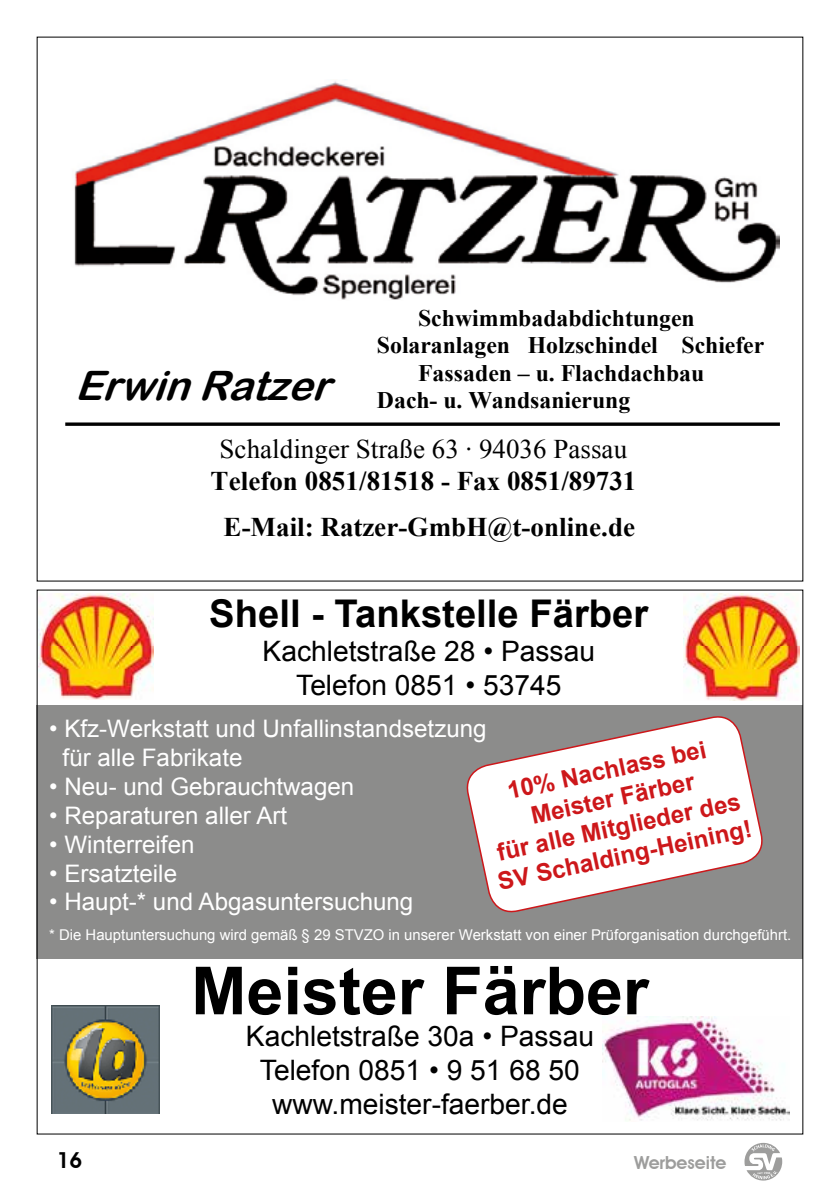
<style>
.page{position:relative;width:840px;height:1191px;background:#fff}
.page>*{position:absolute;margin:0;border:0;box-sizing:border-box;transform-origin:0 0}
.t1{font:700 66.4px "Arial";color:#000}
.t2{font:italic 40.6px "Arial Rounded MT Bold";color:#000}
.t3{font:700 38.2px "Arial";color:#000}
.t4{font:28.2px/33.8px "Arial";color:#000;text-align:center}
.t5{font:700 27px/46.6px "Times New Roman";color:#000;text-align:center}
.t6{font:27px "Times New Roman";color:#000}
.t7{font:24.2px/29px "Arial";color:#fff}
.t8{font:700 24.2px/29px "Arial";color:#cd171a;text-align:center}
.t9{font:700 23.8px "Times New Roman";color:#000}
.t10{font:600 22px "Avant Garde IT Cby BT";color:#000}
.t11{font:600 18px "Avant Garde IT Cby BT";color:#9d9d9c}
.t12{font:14.8px "Arial";color:#fff}
.t13{font:700 2.8px "Comic Sans MS";color:#fff}
</style>
<div class="page">
<svg style="left:743px;top:1141px;width:39px;height:40px"></svg>
<svg style="left:744px;top:1142px;width:37px;height:38px"></svg>
<div style="left:37px;top:705px;width:765px;height:253px;background:#8c8c8b"></div>
<img style="left:39px;top:593px;width:114px;height:106px">
<img style="left:683px;top:593px;width:115px;height:107px">
<svg style="left:466px;top:716px;width:297px;height:197px"></svg>
<img style="left:52px;top:1005px;width:107px;height:108px">
<img style="left:602px;top:1017px;width:187px;height:104px">
<img style="left:74px;top:79px;width:705px;height:221px">
<svg style="left:65px;top:422px;width:714px;height:4px;background:#272727"></svg>
<p class="t9" style="left:418px;top:302px;width:278px">Schwimmbadabdichtungen</p>
<p class="t9" style="left:377px;top:329px;width:389px">Solaranlagen Holzschindel Schiefer</p>
<p class="t9" style="left:418px;top:356px;width:287px">Fassaden – u. Flachdachbau</p>
<p class="t9" style="left:377px;top:383px;width:255px">Dach- u. Wandsanierung</p>
<p class="t6" style="left:219px;top:431px;width:409px">Schaldinger Straße 63 · 94036 Passau</p>
<p class="t5" style="left:210px;top:457px;width:427px">Telefon 0851/81518 - Fax 0851/89731<br>E-Mail: Ratzer-GmbH@t-online.de</p>
<h2 class="t2" style="left:75px;top:361px;width:272px">ErwinRatzer</h2>
<h3 class="t3" style="left:209px;top:588px;width:440px">Shell - Tankstelle Färber</h3>
<p class="t4" style="left:262px;top:634px;width:334px">Kachletstraße 28 • Passau<br>Telefon 0851 • 53745</p>
<p class="t7" style="left:63px;top:714px;width:425px;text-indent:-13px">• Kfz-Werkstatt und Unfallinstandsetzung für alle Fabrikate</p>
<p class="t7" style="left:49px;top:772px;width:306px">• Neu- und Gebrauchtwagen</p>
<p class="t7" style="left:49px;top:801px;width:239px">• Reparaturen aller Art</p>
<p class="t7" style="left:49px;top:830px;width:147px">• Winterreifen</p>
<p class="t7" style="left:49px;top:858px;width:129px">• Ersatzteile</p>
<p class="t7" style="left:49px;top:887px;width:365px">• Haupt-* und Abgasuntersuchung</p>
<p class="t12" style="left:49px;top:925px;width:743px">* Die Hauptuntersuchung wird gemäß § 29 STVZO in unserer Werkstatt von einer Prüforganisation durchgeführt.</p>
<p class="t8" style="left:477px;top:783px;width:260px;rotate:-12deg">10% Nachlass bei<br>Meister Färber<br>für alle Mitglieder des<br>SV Schalding-Heining!</p>
<h1 class="t1" style="left:191px;top:946px;width:459px">Meister Färber</h1>
<p class="t4" style="left:246px;top:1019px;width:349px">Kachletstraße 30a • Passau<br>Telefon 0851 • 9 51 68 50 www.meister-faerber.de</p>
<p class="t10" style="left:57px;top:1147px;width:27px">16</p>
<p class="t11" style="left:633px;top:1151px;width:94px">Werbeseite</p>
<p class="t13" style="left:757px;top:1170px;width:15px">seit 1946</p>
</div>
